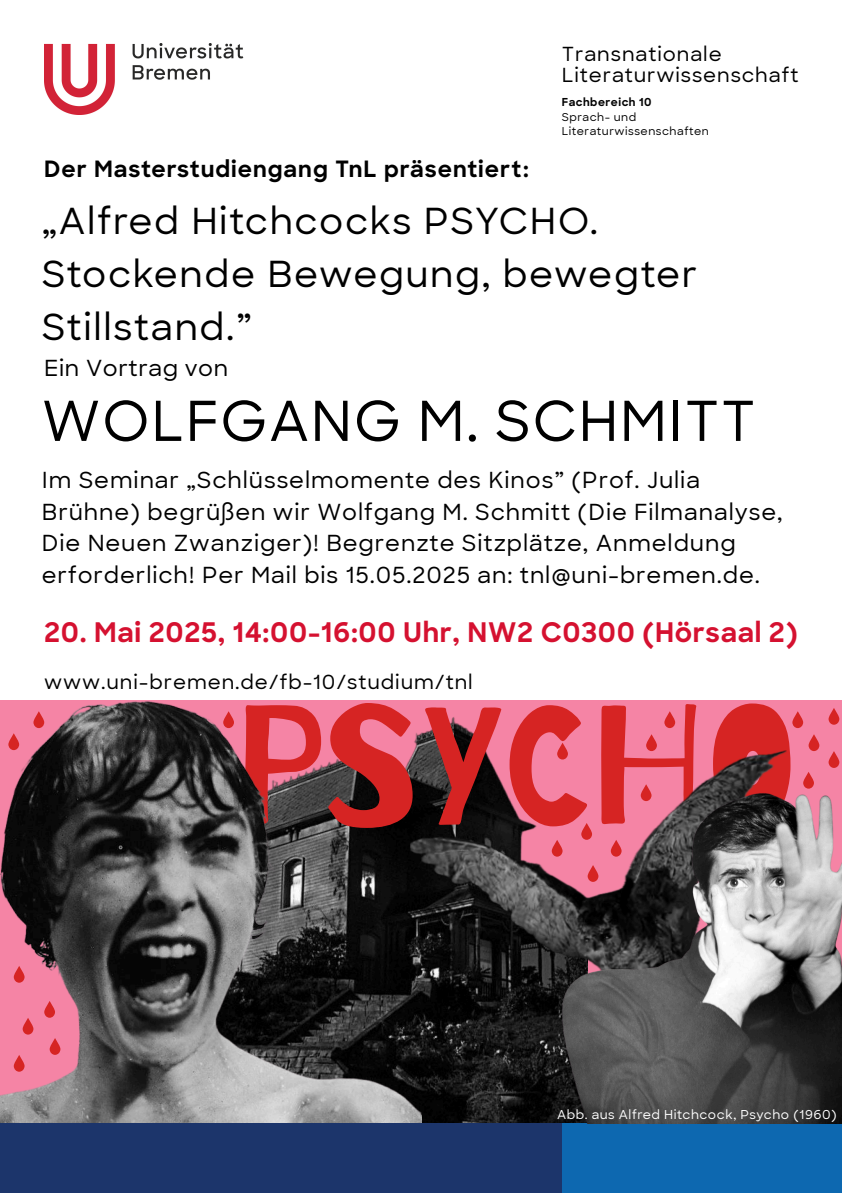
<style>
.page{position:relative;width:842px;height:1193px;background:#fff}
.page>*{position:absolute;margin:0;border:0;box-sizing:border-box;transform-origin:0 0}
.t1{font:169.1px "Barriecito";color:#d62423}
.t2{font:500 55px "Sharp Sans";letter-spacing:.025em;color:#000}
.t3{font:500 36.5px/53.2px "Sharp Sans";letter-spacing:.045em;color:#000}
.t4{font:700 27px "Sharp Sans";letter-spacing:.025em;color:#d51130}
.t5{font:500 22.5px/31.5px "Sharp Sans";letter-spacing:.04em;color:#000}
.t6{font:700 22.5px "Sharp Sans";letter-spacing:.045em;color:#000}
.t7{font:500 19.75px/20.6px "Sharp Sans";letter-spacing:.045em;color:#000}
.t8{font:500 12.5px "Sharp Sans";letter-spacing:.045em;color:#fff}
.t9{font:500 11px "Sharp Sans";letter-spacing:.045em;color:#000}
.t10{font:700 11px "Sharp Sans";letter-spacing:.045em;color:#000}
</style>
<div class="page">
<img style="left:44px;top:43px;width:199px;height:72px">
<div style="left:0;top:728px;width:842px;height:464px;background:#1c356b"></div>
<div style="left:563px;top:728px;width:279px;height:464px;background:#0d68b0"></div>
<div style="left:0;top:700px;width:842px;height:422px;background:#f584a5"></div>
<img style="left:421px;top:717px;width:131px;height:405px">
<img style="left:0;top:701px;width:421px;height:421px">
<svg style="left:50px;top:1037px;width:10px;height:17px"></svg>
<svg style="left:23px;top:1017px;width:10px;height:17px"></svg>
<svg style="left:14px;top:1054px;width:11px;height:17px"></svg>
<svg style="left:44px;top:1000px;width:11px;height:17px"></svg>
<img style="left:410px;top:750px;width:142px;height:271px">
<img style="left:552px;top:744px;width:290px;height:379px">
<svg style="left:14px;top:965px;width:11px;height:17px"></svg>
<svg style="left:33px;top:711px;width:11px;height:17px"></svg>
<svg style="left:8px;top:733px;width:11px;height:17px"></svg>
<svg style="left:611px;top:839px;width:11px;height:17px"></svg>
<svg style="left:588px;top:864px;width:10px;height:17px"></svg>
<svg style="left:641px;top:784px;width:10px;height:17px"></svg>
<svg style="left:552px;top:839px;width:10px;height:17px"></svg>
<svg style="left:581px;top:822px;width:11px;height:17px"></svg>
<svg style="left:223px;top:711px;width:11px;height:17px"></svg>
<svg style="left:792px;top:711px;width:11px;height:17px"></svg>
<svg style="left:828px;top:751px;width:11px;height:16px"></svg>
<svg style="left:828px;top:708px;width:11px;height:16px"></svg>
<svg style="left:803px;top:771px;width:11px;height:17px"></svg>
<svg style="left:808px;top:734px;width:11px;height:17px"></svg>
<svg style="left:664px;top:711px;width:11px;height:17px"></svg>
<svg style="left:646px;top:734px;width:11px;height:17px"></svg>
<svg style="left:557px;top:743px;width:11px;height:16px"></svg>
<h6 class="t6" style="left:44px;top:160px;width:486px">Der Masterstudiengang TnL präsentiert:</h6>
<p class="t7" style="left:562px;top:44px;width:238px">Transnationale<br>Literaturwissenschaft</p>
<p class="t10" style="left:562px;top:97px;width:91px">Fachbereich 10</p>
<p class="t9" style="left:562px;top:110px;width:76px">Sprach- und</p>
<p class="t9" style="left:562px;top:124px;width:149px">Literaturwissenschaften</p>
<h4 class="t3" style="left:42px;top:194px;width:657px">„Alfred Hitchcocks PSYCHO.<br>Stockende Bewegung, bewegter<br>Stillstand.”</h4>
<h2 class="t5" style="left:44px;top:352px;width:185px">Ein Vortrag von</h2>
<h5 class="t2" style="left:42px;top:385px;width:715px">WOLFGANG M. SCHMITT</h5>
<h6 class="t5" style="left:42px;top:464px;width:742px">Im Seminar „Schlüsselmomente des Kinos” (Prof. Julia Brühne) begrüßen wir Wolfgang M. Schmitt (Die Filmanalyse, Die Neuen Zwanziger)! Begrenzte Sitzplätze, Anmeldung erforderlich! Per Mail bis 15.05.2025 an: tnl@uni-bremen.de.</h6>
<p class="t4" style="left:44px;top:622px;width:755px">20. Mai 2025, 14:00-16:00 Uhr, NW2 C0300 (Hörsaal 2)</p>
<p class="t7" style="left:44px;top:671px;width:430px">www.uni-bremen.de/fb-10/studium/tnl</p>
<p class="t1" style="left:234px;top:661px;width:565px">PSYCHO</p>
<h1 class="t8" style="left:557px;top:1106px;width:281px">Abb. aus Alfred Hitchcock, Psycho (1960)</h1>
</div>
